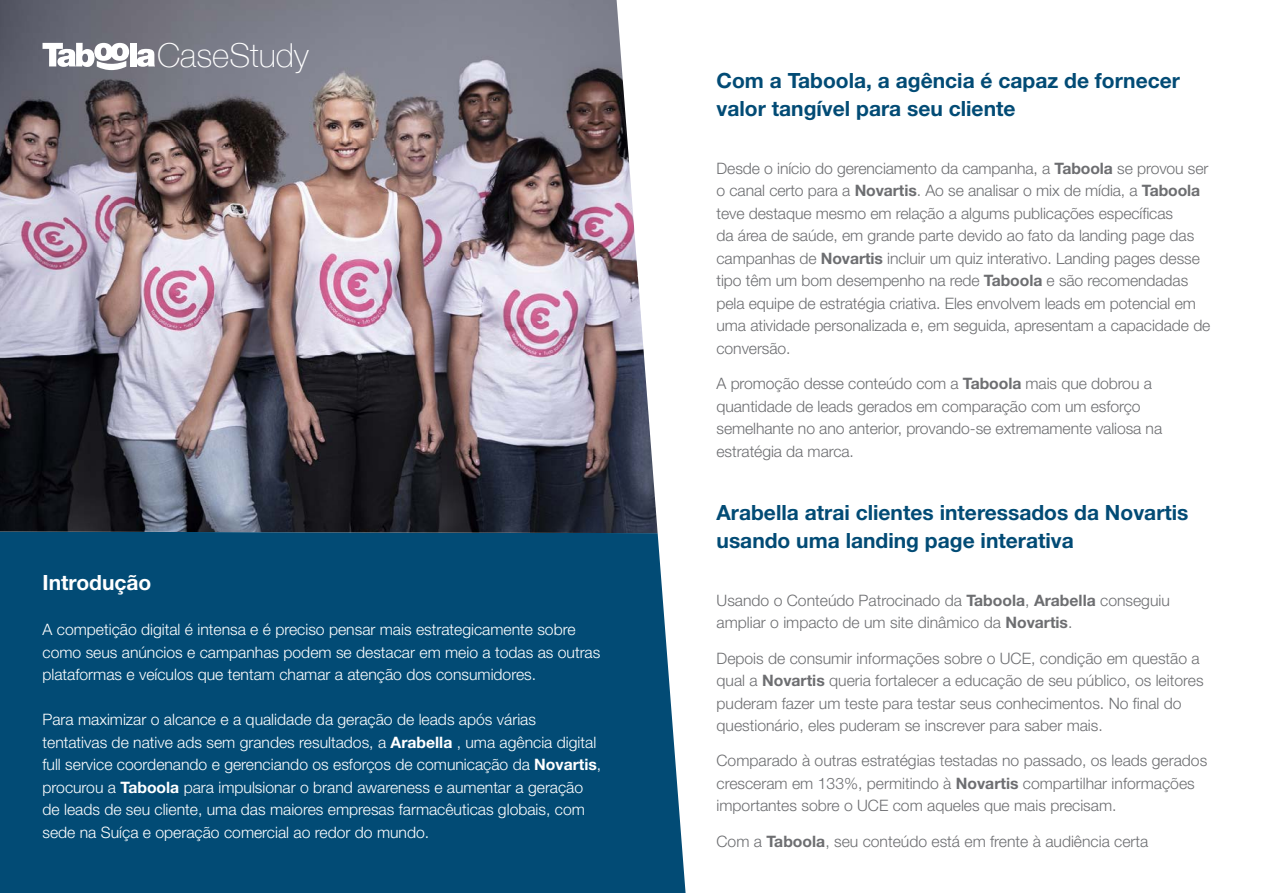
<style>
.page{position:relative;width:1263px;height:893px;background:#fff}
.page>*{position:absolute;margin:0;border:0;box-sizing:border-box;transform-origin:0 0}
.t1{font:100 33px "Helvetica Neue";color:#fff}
.t2{font:700 21px/28.2px "Helvetica Neue LT Std";color:#024b75}
.t3{font:700 21px "Helvetica Neue LT Std";color:#fff}
.t4{font:300 15.75px/22.5px "Helvetica Neue LT Std";letter-spacing:-.005em;color:#6d6e71}
.t5{font:300 15.75px/22.5px "Helvetica Neue LT Std";color:#fff}
.s1{font-weight:700}
</style>
<div class="page">
<div style="left:0;top:533px;width:685px;height:360px;background:#024b75"></div>
<img style="left:0;top:0;width:658px;height:533px">
<div style="left:130px;top:43px;width:6px;height:23px;background:#fff"></div>
<svg style="left:137px;top:49px;width:18px;height:18px"></svg>
<svg style="left:43px;top:43px;width:86px;height:27px"></svg>
<h1 class="t1" style="left:157px;top:30px;width:153px">CaseStudy</h1>
<h2 class="t3" style="left:43px;top:570px;width:110px">Introdução</h2>
<p class="t5" style="left:43px;top:618px;width:559px">A competição digital é intensa e é preciso pensar mais estrategicamente sobre como seus anúncios e campanhas podem se destacar em meio a todas as outras plataformas e veículos que tentam chamar a atenção dos consumidores.</p>
<p class="t5" style="left:43px;top:708px;width:560px">Para maximizar o alcance e a qualidade da geração de leads após várias tentativas de native ads sem grandes resultados, a <span class="s1">Arabella</span> , uma agência digital full service coordenando e gerenciando os esforços de comunicação da <span class="s1">Novartis</span>, procurou a <span class="s1">Taboola</span> para impulsionar o brand awareness e aumentar a geração de leads de seu cliente, uma das maiores empresas farmacêuticas globais, com sede na Suíça e operação comercial ao redor do mundo.</p>
<h2 class="t2" style="left:716px;top:66px;width:465px">Com a Taboola, a agência é capaz de fornecer valor tangível para seu cliente</h2>
<p class="t4" style="left:716px;top:157px;width:495px">Desde o início do gerenciamento da campanha, a <span class="s1">Taboola</span> se provou ser o canal certo para a <span class="s1">Novartis</span>. Ao se analisar o mix de mídia, a <span class="s1">Taboola </span>teve destaque mesmo em relação a algums publicações específicas<br>da área de saúde, em grande parte devido ao fato da landing page das campanhas de <span class="s1">Novartis</span> incluir um quiz interativo. Landing pages desse tipo têm um bom desempenho na rede <span class="s1">Taboola</span> e são recomendadas pela equipe de estratégia criativa. Eles envolvem leads em potencial em uma atividade personalizada e, em seguida, apresentam a capacidade de conversão.</p>
<p class="t4" style="left:716px;top:372px;width:447px">A promoção desse conteúdo com a <span class="s1">Taboola</span> mais que dobrou a quantidade de leads gerados em comparação com um esforço semelhante no ano anterior, provando-se extremamente valiosa na estratégia da marca.</p>
<h2 class="t2" style="left:716px;top:498px;width:473px">Arabella atrai clientes interessados da Novartis usando uma landing page interativa</h2>
<p class="t4" style="left:716px;top:589px;width:455px">Usando o Conteúdo Patrocinado da <span class="s1">Taboola</span>, <span class="s1">Arabella</span> conseguiu ampliar o impacto de um site dinâmico da <span class="s1">Novartis</span>.</p>
<p class="t4" style="left:716px;top:646px;width:488px">Depois de consumir informações sobre o UCE, condição em questão a qual a <span class="s1">Novartis</span> queria fortalecer a educação de seu público, os leitores puderam fazer um teste para testar seus conhecimentos. No final do questionário, eles puderam se inscrever para saber mais.</p>
<p class="t4" style="left:716px;top:749px;width:492px">Comparado à outras estratégias testadas no passado, os leads gerados cresceram em 133%, permitindo à <span class="s1">Novartis</span> compartilhar informações importantes sobre o UCE com aqueles que mais precisam.</p>
<p class="t4" style="left:716px;top:829px;width:433px">Com a <span class="s1">Taboola</span>, seu conteúdo está em frente à audiência certa</p>
</div>
